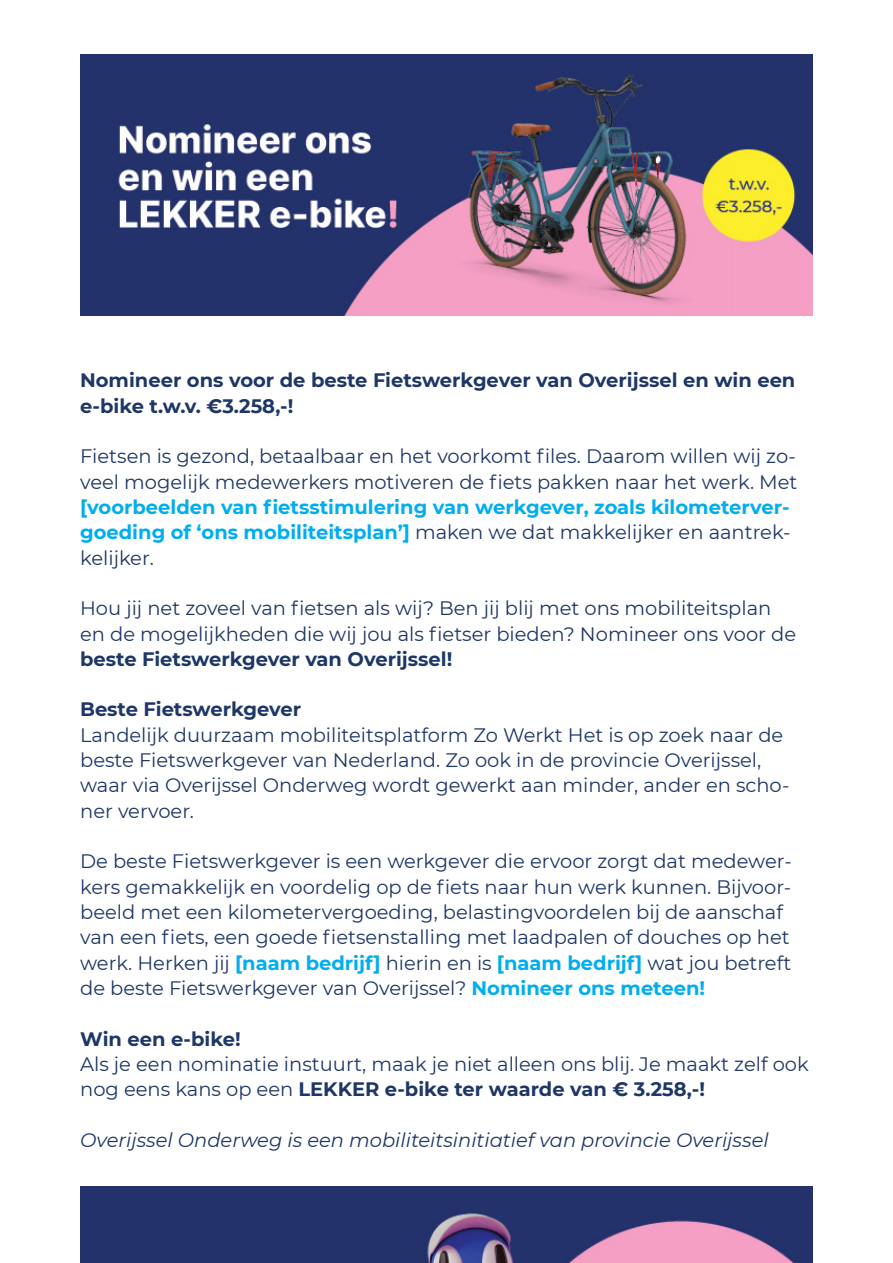
<style>
.page{position:relative;width:893px;height:1263px;background:#fff}
.page>*{position:absolute;margin:0;border:0;box-sizing:border-box;transform-origin:0 0}
.t1{font:19.5px/25.3px "Montserrat";color:#1e3767}
.t2{font:700 19.5px/25.3px "Montserrat";color:#1e3767}
.t3{font:700 19.5px/25.3px "Montserrat";color:#00aeef;text-align:justify}
.t4{font:italic 19.5px "Montserrat";color:#1e3767}
.s1{font-weight:400;color:#1e3767}
.s2{font-weight:700;color:#00aeef}
.s3{font-weight:700}
</style>
<div class="page">
<img style="left:80px;top:54px;width:733px;height:262px">
<img style="left:80px;top:1186px;width:733px;height:77px">
<p class="t2" style="left:80px;top:367px;width:717px">Nomineer ons voor de beste Fietswerkgever van Overijssel en win een e-bike t.w.v. €3.258,-!</p>
<p class="t1" style="left:80px;top:443px;width:719px">Fietsen is gezond, betaalbaar en het voorkomt files. Daarom willen wij zo&shy;veel mogelijk medewerkers motiveren de fiets pakken naar het werk. Met</p>
<p class="t3" style="left:80px;top:493px;width:712px">[voorbeelden van fietsstimulering van werkgever, zoals kilometerver&shy;goeding of ‘ons mobiliteitsplan’] <span class="s1">maken we dat makkelijker en aantrek&shy;kelijker.</span></p>
<p class="t1" style="left:80px;top:595px;width:717px">Hou jij net zoveel van fietsen als wij? Ben jij blij met ons mobiliteitsplan en de mogelijkheden die wij jou als fietser bieden? Nomineer ons voor de</p>
<p class="t2" style="left:80px;top:645px;width:374px">beste Fietswerkgever van Overijssel!</p>
<p class="t2" style="left:80px;top:696px;width:223px">Beste Fietswerkgever</p>
<p class="t1" style="left:80px;top:721px;width:711px">Landelijk duurzaam mobiliteitsplatform Zo Werkt Het is op zoek naar de beste Fietswerkgever van Nederland. Zo ook in de provincie Overijssel, waar via Overijssel Onderweg wordt gewerkt aan minder, ander en scho&shy;ner vervoer.</p>
<p class="t1" style="left:80px;top:848px;width:713px">De beste Fietswerkgever is een werkgever die ervoor zorgt dat medewer&shy;kers gemakkelijk en voordelig op de fiets naar hun werk kunnen. Bijvoor&shy;beeld met een kilometervergoeding, belastingvoordelen bij de aanschaf van een fiets, een goede fietsenstalling met laadpalen of douches op het werk. Herken jij <span class="s2">[naam bedrijf]</span> hierin en is <span class="s2">[naam bedrijf]</span> wat jou betreft de beste Fietswerkgever van Overijssel? <span class="s2">Nomineer ons meteen!</span></p>
<p class="t2" style="left:80px;top:1025px;width:162px">Win een e-bike!</p>
<p class="t1" style="left:80px;top:1050px;width:730px">Als je een nominatie instuurt, maak je niet alleen ons blij. Je maakt zelf ook nog eens kans op een <span class="s3">LEKKER e-bike ter waarde van € 3.258,-!</span></p>
<p class="t4" style="left:80px;top:1126px;width:690px">Overijssel Onderweg is een mobiliteitsinitiatief van provincie Overijssel</p>
</div>
